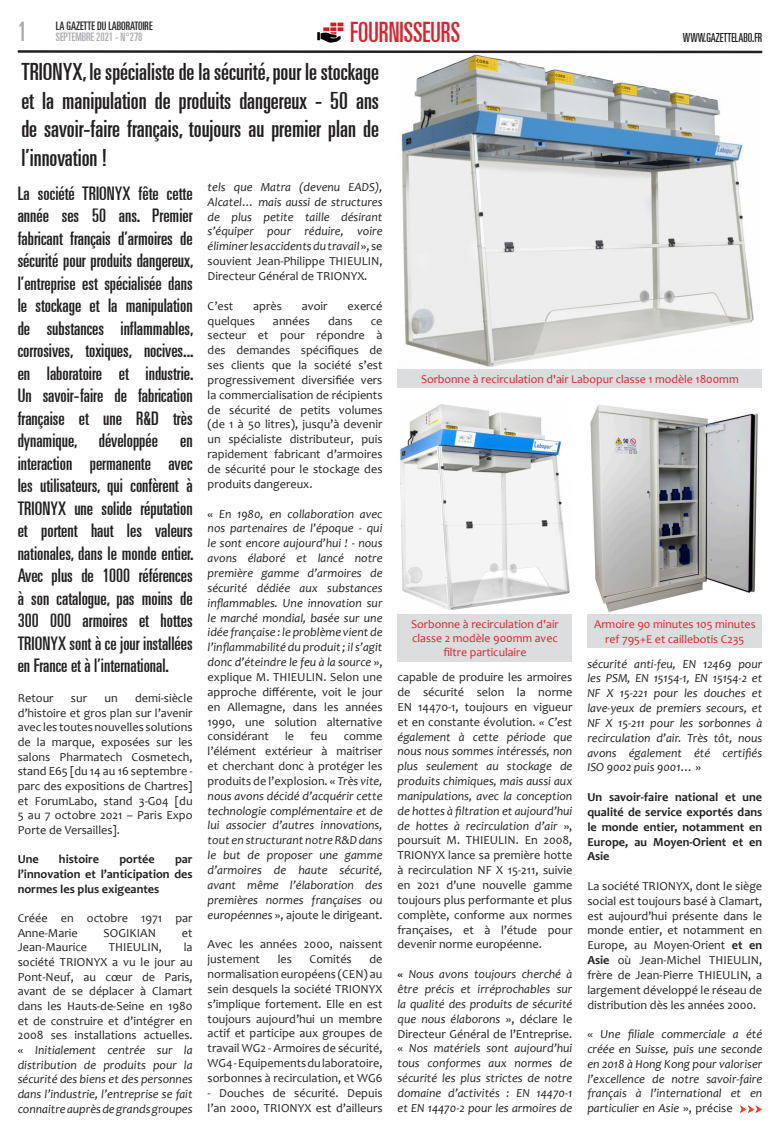
<style>
.page{position:relative;width:780px;height:1134px;background:#fff}
.page>*{position:absolute;margin:0;border:0;box-sizing:border-box;transform-origin:0 0}
.t1{font:ultra-condensed 28.12px "Univers LT";color:#d6252e;scale:.9 1}
.t2{font:ultra-condensed 26.88px "Univers LT";color:#a8a9ad;scale:.9 1}
.Normal__Web{font:ultra-condensed 23.75px/28.5px "Univers LT";color:#231f20;text-align:justify}
.Normal__Web-2{font:ultra-condensed 18.75px/22.5px "Univers LT";color:#231f20;text-align:justify}
.t3{font:ultra-condensed 12.5px "Univers LT";color:#231f20;scale:.9 1}
.Normal__Web-3{font:12.25px/14.9px "Candara";color:#231f20;text-align:justify}
.Normal__Web-4{font:italic 12.25px/14.9px "Candara";color:#231f20;text-align:justify}
.Normal__Web-5{font:700 12.25px/14.9px "Candara";color:#231f20;text-align:justify}
.t4{font:11.88px/14.2px "Candara";color:#d6252e;text-align:center}
.t5{font:ultra-condensed 11.75px "Univers LT";color:#231f20;scale:.96 1}
.t6{font:ultra-condensed 11.75px "Univers LT";color:#a8a9ad;scale:.96 1}
.s1{font-style:italic}
.s2{font-style:normal}
.s3{font-weight:700;font-style:normal}
.s4{font-weight:700}
</style>
<div class="page">
<svg style="left:17px;top:50px;width:746px;height:4px"></svg>
<img style="left:317px;top:22px;width:27px;height:21px">
<svg style="left:740px;top:1105px;width:22px;height:8px"></svg>
<img style="left:590px;top:404px;width:168px;height:208px">
<div style="left:587px;top:614px;width:175px;height:34px;background:#dcdddf"></div>
<img style="left:400px;top:404px;width:170px;height:206px">
<div style="left:397px;top:614px;width:175px;height:48px;background:#dcdddf"></div>
<img style="left:401px;top:54px;width:353px;height:313px">
<div style="left:397px;top:369px;width:365px;height:19px;background:#dcdddf"></div>
<h2 class="t2" style="left:18px;top:16px;width:11px">1</h2>
<p class="t5" style="left:56px;top:19px;width:102px">LA GAZETTE DU LABORATOIRE</p>
<p class="t6" style="left:56px;top:30px;width:92px">SEPTEMBRE 2021 - N°278</p>
<h1 class="t1" style="left:350px;top:16px;width:123px">FOURNISSEURS</h1>
<p class="t3" style="left:682px;top:30px;width:90px">WWW.GAZETTELABO.FR</p>
<p class="Normal__Web" style="left:21px;top:57px;width:359px">TRIONYX, le spécialiste de la sécurité, pour le stockage et la manipulation de produits dangereux - 50 ans de savoir-faire français, toujours au premier plan de l’innovation !</p>
<p class="Normal__Web-2" style="left:18px;top:182px;width:177px">La société TRIONYX fête cette année ses 50 ans. Premier fabricant français d’armoires de sécurité pour produits dangereux, l’entreprise est spécialisée dans le stockage et la manipulation de substances inflammables, corrosives, toxiques, nocives... en laboratoire et industrie.<br>Un savoir-faire de fabrication française et une R&amp;D très dynamique, développée en interaction permanente avec les utilisateurs, qui confèrent à TRIONYX une solide réputation et portent haut les valeurs nationales, dans le monde entier.<br>Avec plus de 1000 références à son catalogue, pas moins de 300 000 armoires et hottes TRIONYX sont à ce jour installées en France et à l’international.</p>
<p class="Normal__Web-3" style="left:18px;top:690px;width:37px">Retour</p>
<p class="Normal__Web-3" style="left:71px;top:690px;width:18px">sur</p>
<p class="Normal__Web-3" style="left:104px;top:690px;width:15px">un</p>
<p class="Normal__Web-3" style="left:18px;top:690px;width:176px;text-indent:117px">demi-siècle d’histoire et gros plan sur l’avenir avec les toutes nouvelles solutions de la marque, exposées sur les salons Pharmatech Cosmetech, stand E65 [du 14 au 16 septembre - parc des expositions de Chartres] et ForumLabo, stand 3-G04 [du 5 au 7 octobre 2021 – Paris Expo Porte de Versailles].</p>
<p class="Normal__Web-5" style="left:18px;top:852px;width:23px">Une</p>
<p class="Normal__Web-5" style="left:59px;top:852px;width:42px">histoire</p>
<p class="Normal__Web-5" style="left:119px;top:852px;width:37px">portée</p>
<p class="Normal__Web-5" style="left:18px;top:852px;width:176px;text-indent:157px">par l’innovation et l’anticipation des normes les plus exigeantes</p>
<p class="Normal__Web-3" style="left:18px;top:910px;width:176px">Créée en octobre 1971 par<br>Anne-Marie</p>
<p class="Normal__Web-3" style="left:104px;top:925px;width:54px">SOGIKIAN</p>
<p class="Normal__Web-3" style="left:182px;top:925px;width:12px">et</p>
<p class="Normal__Web-3" style="left:18px;top:940px;width:176px;text-indent:166px">la société TRIONYX a vu le jour au Pont-Neuf, au cœur de Paris, avant de se déplacer à Clamart dans les Hauts-de-Seine en 1980 et de construire et d’intégrer en 2008 ses installations actuelles. « <span class="s1">Initialement centrée sur la distribution de produits pour la sécurité des biens et des personnes dans l’industrie, l’entreprise se fait connaitre auprès de grands groupes</span></p>
<p class="Normal__Web-3" style="left:18px;top:940px;width:71px">Jean-Maurice</p>
<p class="Normal__Web-3" style="left:109px;top:940px;width:55px">THIEULIN,</p>
<p class="Normal__Web-4" style="left:207px;top:179px;width:176px">tels que Matra (devenu EADS), Alcatel… mais aussi de structures de plus petite taille désirant s’équiper pour réduire, voire éliminer les accidents du travail <span class="s2">», se souvient Jean-Philippe THIEULIN, Directeur Général de TRIONYX.</span></p>
<p class="Normal__Web-3" style="left:207px;top:298px;width:27px">C’est</p>
<p class="Normal__Web-3" style="left:253px;top:298px;width:30px">après</p>
<p class="Normal__Web-3" style="left:302px;top:298px;width:27px">avoir</p>
<p class="Normal__Web-3" style="left:347px;top:298px;width:36px">exercé</p>
<p class="Normal__Web-3" style="left:207px;top:313px;width:49px">quelques</p>
<p class="Normal__Web-3" style="left:273px;top:313px;width:38px">années</p>
<p class="Normal__Web-3" style="left:328px;top:313px;width:26px">dans</p>
<p class="Normal__Web-3" style="left:207px;top:313px;width:176px;text-indent:163px">ce secteur et pour répondre à des demandes spécifiques de ses clients que la société s’est progressivement diversifiée vers la commercialisation de récipients de sécurité de petits volumes (de 1 à 50 litres), jusqu’à devenir un spécialiste distributeur, puis rapidement fabricant d’armoires de sécurité pour le stockage des produits dangereux.</p>
<p class="Normal__Web-4" style="left:207px;top:506px;width:176px"><span class="s2">«</span> En 1980, en collaboration avec nos partenaires de l’époque - qui le sont encore aujourd’hui ! - nous avons élaboré et lancé notre première gamme d’armoires de sécurité dédiée aux substances inflammables. Une innovation sur le marché mondial, basée sur une idée française : le problème vient de l’inflammabilité du produit; il s’agit donc d’éteindre le feu à la source <span class="s2">», explique M. THIEULIN. Selon une approche différente, voit le jour en Allemagne, dans les années 1990, une solution alternative considérant</span></p>
<p class="Normal__Web-3" style="left:285px;top:729px;width:11px">le</p>
<p class="Normal__Web-3" style="left:310px;top:729px;width:19px">feu</p>
<p class="Normal__Web-4" style="left:207px;top:729px;width:176px;text-indent:136px"><span class="s2">comme l’élément extérieur à maitriser et cherchant donc à protéger les produits de l’explosion. «</span> Très vite, nous avons décidé d’acquérir cette technologie complémentaire et de lui associer d’autres innovations, tout en structurant notre R&amp;D dans le but de proposer une gamme d’armoires de haute sécurité, avant même l’élaboration des premières normes françaises ou européennes <span class="s2">», ajoute le dirigeant.</span></p>
<p class="Normal__Web-3" style="left:207px;top:937px;width:176px">Avec les années 2000, naissent justement</p>
<p class="Normal__Web-3" style="left:278px;top:951px;width:16px">les</p>
<p class="Normal__Web-3" style="left:309px;top:951px;width:44px">Comités</p>
<p class="Normal__Web-3" style="left:207px;top:951px;width:176px;text-indent:162px">de normalisation européens (CEN) au sein desquels la société TRIONYX s’implique fortement. Elle en est toujours aujourd’hui un membre actif et participe aux groupes de travail WG2 - Armoires de sécurité, WG4 - Equipements du laboratoire, sorbonnes à recirculation, et WG6</p>
<p class="Normal__Web-3" style="left:207px;top:1085px;width:176px">- Douches de sécurité. Depuis l’an 2000, TRIONYX est d’ailleurs</p>
<p class="t4" style="left:421px;top:372px;width:319px">Sorbonne à recirculation d'air Labopur classe 1 modèle 1800mm</p>
<p class="t4" style="left:411px;top:617px;width:149px">Sorbonne à recirculation d'air classe 2 modèle 900mm avec filtre particulaire</p>
<p class="Normal__Web-3" style="left:397px;top:670px;width:176px">capable de produire les armoires de sécurité selon la norme EN 14470-1, toujours en vigueur et en constante évolution. <span class="s1">« C’est également à cette période que nous nous sommes intéressés, non plus seulement au stockage de produits chimiques, mais aussi aux manipulations, avec la conception de hottes à filtration et aujourd’hui de hottes à recirculation d’air</span> », poursuit M. THIEULIN. En 2008, TRIONYX lance sa première hotte à recirculation NF X 15-211, suivie en 2021 d’une nouvelle gamme toujours plus performante et plus complète, conforme aux normes françaises, et à l’étude pour devenir norme européenne.</p>
<p class="Normal__Web-4" style="left:397px;top:967px;width:176px"><span class="s3">«</span> Nous avons toujours cherché à être précis et irréprochables sur la qualité des produits de sécurité que nous élaborons <span class="s2">», déclare le Directeur Général de l’Entreprise. «</span> Nos matériels sont aujourd’hui tous conformes aux normes de sécurité les plus strictes de notre domaine d’activités : EN 14470-1 et EN 14470-2 pour les armoires de</p>
<p class="t4" style="left:594px;top:617px;width:163px">Armoire 90 minutes 105 minutes ref 795+E et caillebotis C235</p>
<p class="Normal__Web-4" style="left:587px;top:656px;width:176px">sécurité anti-feu, EN 12469 pour les PSM, EN 15154-1, EN 15154-2 et NF X 15-221 pour les douches et lave-yeux de premiers secours, et NF X 15-211 pour les sorbonnes à recirculation d’air. Très tôt, nous avons également été certifiés ISO 9002 puis 9001<span class="s2">… »</span></p>
<p class="Normal__Web-5" style="left:587px;top:789px;width:176px">Un savoir-faire national et une qualité de service exportés dans le monde entier, notamment en Europe, au Moyen-Orient et en Asie</p>
<p class="Normal__Web-3" style="left:587px;top:878px;width:176px">La société TRIONYX, dont le siège social est toujours basé à Clamart, est aujourd’hui présente dans le monde entier, et notamment en Europe, au Moyen-Orient <span class="s4">et en Asie</span> où Jean-Michel THIEULIN, frère de Jean-Pierre THIEULIN, a largement développé le réseau de distribution dès les années 2000.</p>
<p class="Normal__Web-4" style="left:587px;top:1027px;width:176px"><span class="s2">«</span> Une filiale commerciale a été créée en Suisse, puis une seconde en 2018 à Hong Kong pour valoriser l’excellence de notre savoir-faire français à l’international et en particulier en Asie <span class="s2">», précise</span></p>
</div>
